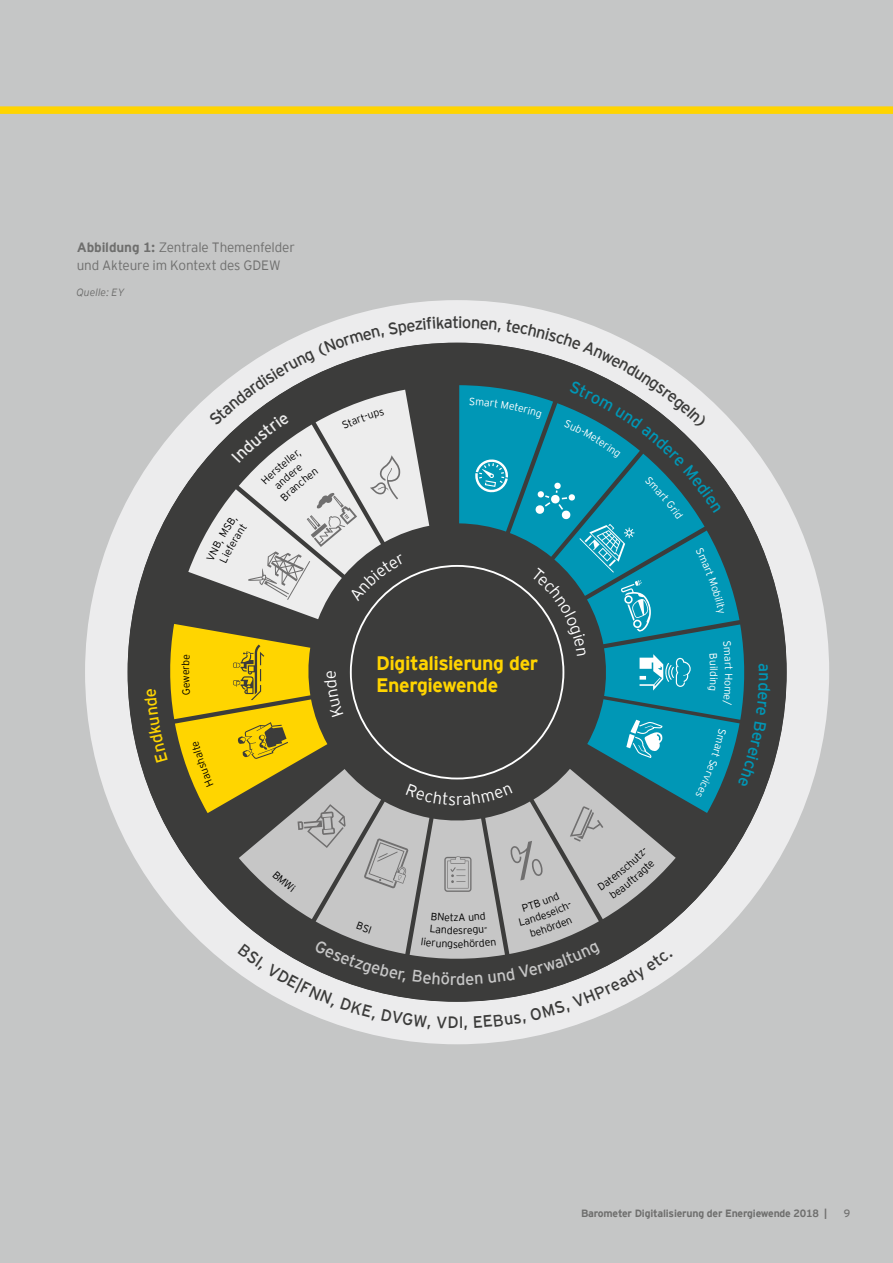
<style>
.page{position:relative;width:893px;height:1263px;background:#c5c6c6}
.page>*{position:absolute;margin:0;border:0;box-sizing:border-box;transform-origin:0 0}
.t1{font:700 19.5px/22.5px "EY Interstate";letter-spacing:-.02em;color:#ffd400}
.t2{font:16.5px "EY Interstate";color:#3b3b3a}
.t3{font:300 13.5px/18px "EY Interstate";letter-spacing:-.01em;color:#6f6f6e}
.t4{font:700 10.5px "EY Interstate";letter-spacing:-.02em;color:#6f6f6e}
.t5{font:italic 300 10.5px "EY Interstate";color:#6f6f6e}
.t6{font:300 10.5px "EY Interstate";color:#000}
.t7{font:10.5px "EY Interstate";color:#6f6f6e}
.t8{font:300 10.5px "EY Interstate";color:#fff}
.s1{font-weight:700}
</style>
<div class="page">
<div style="left:85px;top:300px;width:744px;height:744px;background:#ececed;border-radius:50%"></div>
<div style="left:0;top:106px;width:893px;height:8px;background:#ffd400"></div>
<svg style="left:144px;top:316px;width:627px;height:714px"></svg>
<p class="t3" style="left:77px;top:238px;width:220px"><span class="s1">Abbildung 1:</span> Zentrale Themenfelder und Akteure im Kontext des GDEW</p>
<p class="t5" style="left:77px;top:287px;width:49px">Quelle: EY</p>
<p class="t2" style="left:452px;top:313px;width:12px">ti</p>
<h1 class="t1" style="left:376px;top:651px;width:164px">Digitalisierung der<br>Energiewende</h1>
<p class="t6" style="left:180px;top:675px;width:7px;rotate:-90deg">e</p>
<p class="t8" style="left:720px;top:671px;width:7px;rotate:90deg">d</p>
<p class="t6" style="left:453px;top:911px;width:7px">z</p>
<p class="t6" style="left:453px;top:924px;width:7px">e</p>
<p class="t6" style="left:453px;top:938px;width:6px">s</p>
<p class="t2" style="left:448px;top:1013px;width:18px">DI</p>
<p class="t4" style="left:581px;top:1208px;width:247px">Barometer Digitalisierung der Energiewende 2018 |</p>
<p class="t7" style="left:844px;top:1208px;width:8px">9</p>
</div>
